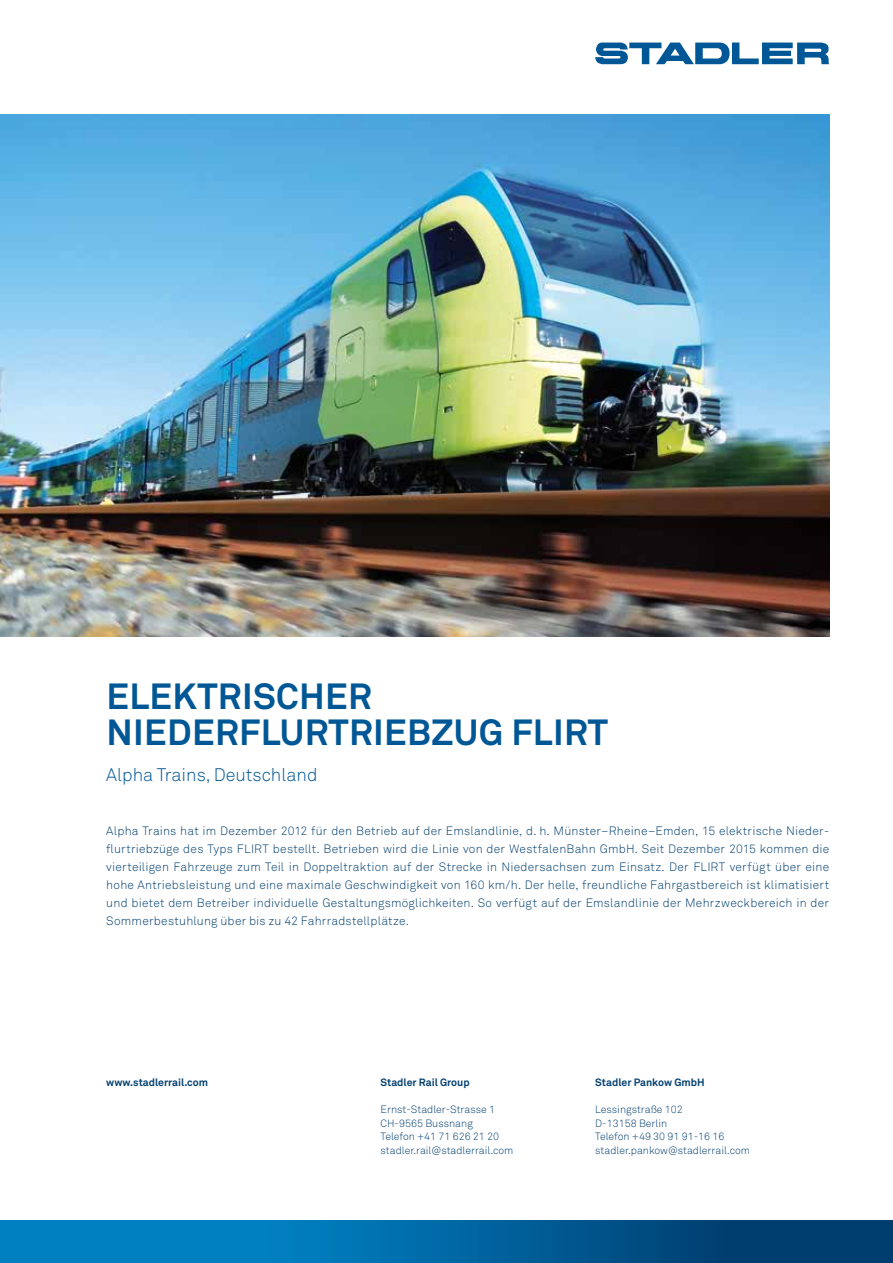
<style>
.page{position:relative;width:893px;height:1263px;background:#fff}
.page>*{position:absolute;margin:0;border:0;box-sizing:border-box;transform-origin:0 0}
.t1{font:700 36px/36px "Akkurat Pro";letter-spacing:.01em;color:#005795}
.t2{font:300 18px "Akkurat Pro";color:#005795}
.t3{font:300 12px/18px "Akkurat Pro";letter-spacing:.015em;color:#003e6f;text-align:justify}
.t4{font:300 10.5px/13.5px "Akkurat Pro";color:#003e6f}
.t5{font:700 10.5px "Akkurat Pro";color:#003e6f}
</style>
<div class="page">
<svg style="left:595px;top:43px;width:234px;height:21px"></svg>
<svg style="left:0;top:1221px;width:893px;height:42px;background:#00639e"></svg>
<img style="left:0;top:115px;width:829px;height:522px">
<h1 class="t1" style="left:106px;top:677px;width:503px">ELEKTRISCHER<br>NIEDERFLURTRIEBZUG FLIRT</h1>
<h2 class="t2" style="left:106px;top:764px;width:213px">Alpha Trains, Deutschland</h2>
<p class="t3" style="left:106px;top:821px;width:724px">Alpha Trains hat im Dezember 2012 für den Betrieb auf der Emslandlinie, d. h. Münster–Rheine–Emden, 15 elektrische Nieder&shy;flurtriebzüge des Typs FLIRT bestellt. Betrieben wird die Linie von der WestfalenBahn GmbH. Seit Dezember 2015 kommen die vierteiligen Fahrzeuge zum Teil in Doppeltraktion auf der Strecke in Niedersachsen zum Einsatz. Der FLIRT verfügt über eine hohe Antriebsleistung und eine maximale Geschwindigkeit von 160 km/h. Der helle, freundliche Fahrgastbereich ist klimatisiert und bietet dem Betreiber individuelle Gestaltungsmöglichkeiten. So verfügt auf der Emslandlinie der Mehrzweckbereich in der Sommerbestuhlung über bis zu 42 Fahrradstellplätze.</p>
<p class="t5" style="left:106px;top:1076px;width:103px">www.stadlerrail.com</p>
<p class="t5" style="left:381px;top:1076px;width:91px">Stadler Rail Group</p>
<p class="t4" style="left:381px;top:1103px;width:134px">Ernst-Stadler-Strasse 1<br>CH-9565 Bussnang<br>Telefon +41 71 626 21 20 stadler.rail@stadlerrail.com</p>
<p class="t5" style="left:595px;top:1076px;width:111px">Stadler Pankow GmbH</p>
<p class="t4" style="left:595px;top:1103px;width:156px">Lessingstraße 102<br>D-13158 Berlin<br>Telefon +49 30 91 91-16 16 stadler.pankow@stadlerrail.com</p>
</div>
